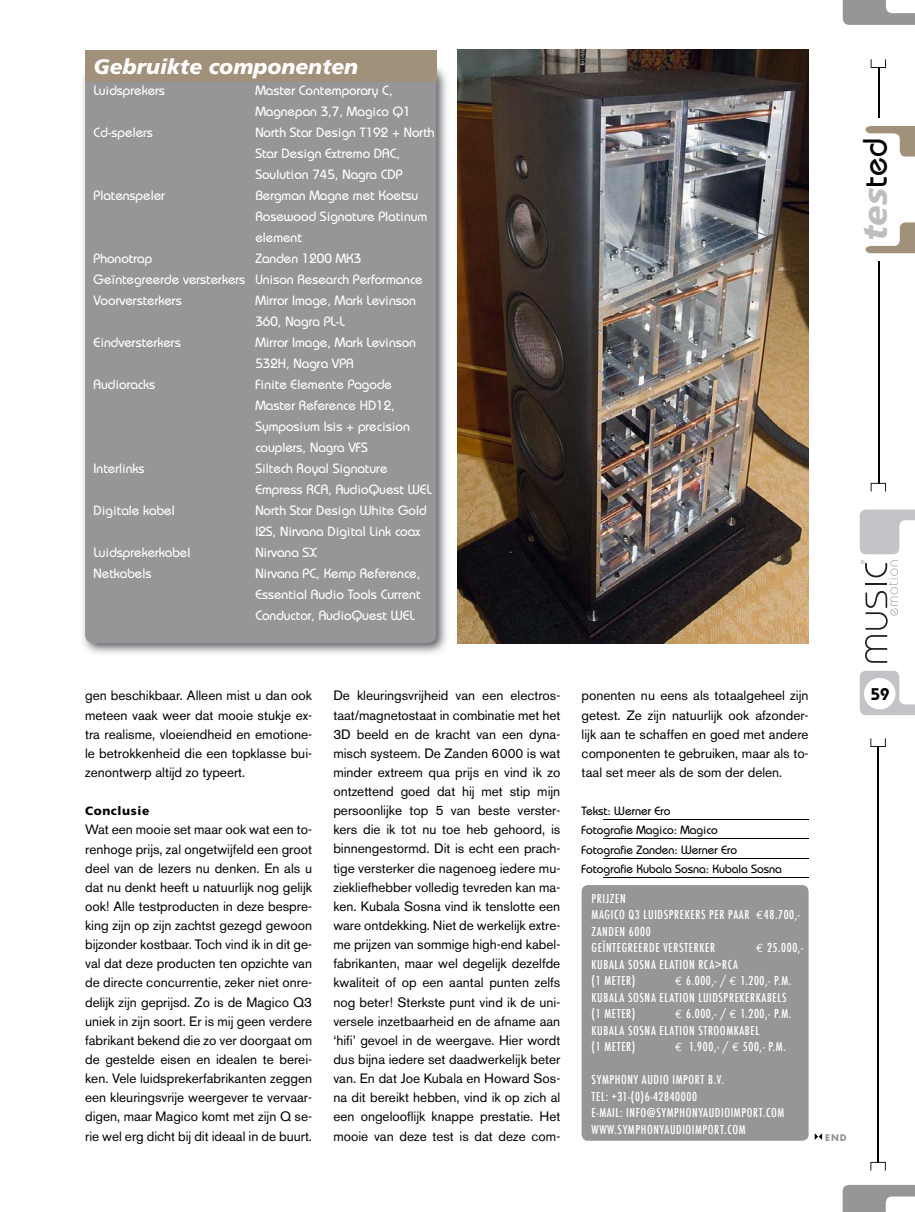
<style>
.page{position:relative;width:915px;height:1212px;background:#fff}
.page>*{position:absolute;margin:0;border:0;box-sizing:border-box;transform-origin:0 0}
.t1{font:italic 900 33.9px "Frutiger";color:#bdbec1}
.t2{font:italic 900 21px "Frutiger";color:#fff}
.t3{font:600 16.95px "Bauhaus";color:#000}
.t4{font:13.5px/19.2px "Akzidenz Grotesk BE";color:#000;text-align:justify}
.t5{font:500 13.5px/21px "Bauhaus";color:#fff}
.t6{font:500 condensed 12px/16.5px "Futura";letter-spacing:.05em;color:#fff}
.t7{font:500 12px/19.2px "Bauhaus";color:#000}
.t8{font:900 12px "Frutiger";letter-spacing:.05em;color:#000}
.t9{font:700 9px "Futura";color:#969699}
.s1{font-family:"Bauhaus";font-weight:500;font-style:normal;color:#000}
.s2{font-family:"Euro Mono";font-weight:400;font-stretch:normal}
</style>
<div class="page">
<div style="left:581px;top:885px;width:227px;height:256px;background:#969699;border-radius:6px"></div>
<svg style="left:814px;top:1133px;width:7px;height:7px"></svg>
<img style="left:82px;top:62px;width:365px;height:592px">
<div style="left:85px;top:68px;width:351px;height:575px;background:#969699;border-radius:9px"></div>
<div style="left:85px;top:50px;width:351px;height:31px;background:#a2917a"></div>
<hr style="left:602px;top:819px;width:206px;height:1px;background:#000">
<hr style="left:602px;top:838px;width:206px;height:1px;background:#000">
<hr style="left:602px;top:858px;width:206px;height:1px;background:#000">
<hr style="left:602px;top:877px;width:206px;height:1px;background:#000">
<img style="left:457px;top:50px;width:351px;height:593px">
<svg style="left:859px;top:510px;width:55px;height:44px"></svg>
<svg style="left:859px;top:671px;width:55px;height:44px"></svg>
<svg style="left:842px;top:0;width:72px;height:25px"></svg>
<svg style="left:842px;top:1185px;width:72px;height:27px"></svg>
<svg style="left:870px;top:59px;width:15px;height:9px"></svg>
<svg style="left:870px;top:483px;width:15px;height:8px"></svg>
<div style="left:863px;top:678px;width:32px;height:31px;background:#fff;border-radius:50%"></div>
<hr style="left:877px;top:261px;width:1px;height:222px;background:#000">
<svg style="left:865px;top:222px;width:49px;height:31px"></svg>
<svg style="left:865px;top:126px;width:49px;height:31px"></svg>
<hr style="left:877px;top:67px;width:1px;height:51px;background:#000">
<hr style="left:877px;top:746px;width:1px;height:416px;background:#000">
<svg style="left:870px;top:738px;width:15px;height:9px"></svg>
<svg style="left:870px;top:1162px;width:15px;height:8px"></svg>
<svg style="left:860px;top:560px;width:37px;height:103px"></svg>
<h2 class="t2" style="left:94px;top:59px;width:266px">Gebruikte componenten</h2>
<p class="t5" style="left:94px;top:82px;width:73px">Luidsprekers</p>
<p class="t5" style="left:255px;top:82px;width:157px">Master Contemporary C,<br>Magnepan 3,7, Magico Q1</p>
<p class="t5" style="left:94px;top:124px;width:61px">Cd-spelers</p>
<p class="t5" style="left:255px;top:124px;width:181px">North Star Design T192 + North<br>Star Design Extremo DAC,<br>Soulution 745, Nagra CDP</p>
<p class="t5" style="left:94px;top:187px;width:73px">Platenspeler</p>
<p class="t5" style="left:255px;top:187px;width:173px">Bergman Magne met Koetsu<br>Rosewood Signature Platinum element</p>
<p class="t5" style="left:94px;top:250px;width:60px">Phonotrap</p>
<p class="t5" style="left:94px;top:250px;width:330px;text-indent:162px">Zanden 1200 MK3<br>Geïntegreerde versterkers Unison Research Performance<br>Voorversterkers</p>
<p class="t5" style="left:255px;top:292px;width:162px">Mirror Image, Mark Levinson<br>360, Nagra PL-L</p>
<p class="t5" style="left:94px;top:334px;width:89px">Eindversterkers</p>
<p class="t5" style="left:255px;top:334px;width:162px">Mirror Image, Mark Levinson<br>532H, Nagra VPA</p>
<p class="t5" style="left:94px;top:376px;width:63px">Audioracks</p>
<p class="t5" style="left:255px;top:376px;width:156px">Finite Elemente Pagode<br>Master Reference HD12,<br>Symposium Isis + precision couplers, Nagra VFS</p>
<p class="t5" style="left:94px;top:460px;width:52px">Interlinks</p>
<p class="t5" style="left:255px;top:460px;width:178px">Siltech Royal Signature<br>Empress RCA, AudioQuest WEL</p>
<p class="t5" style="left:94px;top:502px;width:83px">Digitale kabel</p>
<p class="t5" style="left:255px;top:502px;width:173px">North Star Design White Gold<br>I2S, Nirvana Digital Link coax</p>
<p class="t5" style="left:94px;top:544px;width:98px">Luidsprekerkabel</p>
<p class="t5" style="left:255px;top:544px;width:63px">Nirvana SX</p>
<p class="t5" style="left:94px;top:565px;width:59px">Netkabels</p>
<p class="t5" style="left:255px;top:565px;width:167px;text-align:justify">Nirvana PC, Kemp Reference, Essential Audio Tools Current Conductor, AudioQuest WEL</p>
<h1 class="t1" style="left:861px;top:241px;width:104px;rotate:-90deg">tes<span class="s1">ted</span></h1>
<p class="t4" style="left:85px;top:687px;width:228px">gen beschikbaar. Alleen mist u dan ook meteen vaak weer dat mooie stukje ex&shy;tra realisme, vloeiendheid en emotione&shy;le betrokkenheid die een topklasse bui&shy;zenontwerp altijd zo typeert.</p>
<p class="t8" style="left:85px;top:806px;width:66px">Conclusie</p>
<p class="t4" style="left:85px;top:821px;width:228px">Wat een mooie set maar ook wat een to&shy;renhoge prijs, zal ongetwijfeld een groot deel van de lezers nu denken. En als u dat nu denkt heeft u natuurlijk nog gelijk ook! Alle testproducten in deze bespre&shy;king zijn op zijn zachtst gezegd gewoon bijzonder kostbaar. Toch vind ik in dit ge&shy;val dat deze producten ten opzichte van de directe concurrentie, zeker niet onre&shy;delijk zijn geprijsd. Zo is de Magico Q3 uniek in zijn soort. Er is mij geen verdere fabrikant bekend die zo ver doorgaat om de gestelde eisen en idealen te berei&shy;ken. Vele luidsprekerfabrikanten zeggen een kleuringsvrije weergever te vervaar&shy;digen, maar Magico komt met zijn Q se&shy;rie wel erg dicht bij dit ideaal in de buurt.</p>
<p class="t4" style="left:333px;top:687px;width:228px">De kleuringsvrijheid van een electros&shy;taat/magnetostaat in combinatie met het 3D beeld en de kracht van een dyna&shy;misch systeem. De Zanden 6000 is wat minder extreem qua prijs en vind ik zo ontzettend goed dat hij met stip mijn persoonlijke top 5 van beste verster&shy;kers die ik tot nu toe heb gehoord, is binnengestormd. Dit is echt een prach&shy;tige versterker die nagenoeg iedere mu&shy;ziekliefhebber volledig tevreden kan ma&shy;ken. Kubala Sosna vind ik tenslotte een ware ontdekking. Niet de werkelijk extre&shy;me prijzen van sommige high-end kabel&shy;fabrikanten, maar wel degelijk dezelfde kwaliteit of op een aantal punten zelfs nog beter! Sterkste punt vind ik de uni&shy;versele inzetbaarheid en de afname aan ‘hifi’ gevoel in de weergave. Hier wordt dus bijna iedere set daadwerkelijk beter van. En dat Joe Kubala en Howard Sos&shy;na dit bereikt hebben, vind ik op zich al een ongelooflijk knappe prestatie. Het mooie van deze test is dat deze com-</p>
<p class="t3" style="left:870px;top:688px;width:20px">59</p>
<p class="t4" style="left:581px;top:687px;width:228px">ponenten nu eens als totaalgeheel zijn getest. Ze zijn natuurlijk ook afzonder&shy;lijk aan te schaffen en goed met andere componenten te gebruiken, maar als to&shy;taal set meer als de som der delen.</p>
<p class="t7" style="left:581px;top:803px;width:202px">Tekst: Werner Ero<br>Fotografie Magico: Magico<br>Fotografie Zanden: Werner Ero<br>Fotografie Kubala Sosna: Kubala Sosna</p>
<p class="t6" style="left:591px;top:890px;width:210px">PRIJZEN<br>MAGICO Q3 LUIDSPREKERS PER PAAR <span class="s2">€</span> 48.700,-<br>ZANDEN 6000<br>GEÏNTEGREERDE VERSTERKER</p>
<p class="t6" style="left:755px;top:939px;width:49px"><span class="s2">€</span> 25.000,-</p>
<p class="t6" style="left:591px;top:956px;width:148px">KUBALA SOSNA ELATION RCA&gt;RCA (1 METER)</p>
<p class="t6" style="left:591px;top:972px;width:201px;text-indent:84px"><span class="s2">€</span> 6.000,- / <span class="s2">€</span> 1.200,- P.M.<br>KUBALA SOSNA ELATION LUIDSPREKERKABELS (1 METER)</p>
<p class="t6" style="left:591px;top:1005px;width:201px;text-indent:84px"><span class="s2">€</span> 6.000,- / <span class="s2">€</span> 1.200,- P.M.<br>KUBALA SOSNA ELATION STROOMKABEL<br>(1 METER)</p>
<p class="t6" style="left:675px;top:1038px;width:112px"><span class="s2">€</span> 1.900,- / <span class="s2">€</span> 500,- P.M.</p>
<p class="t6" style="left:591px;top:1071px;width:194px">SYMPHONY AUDIO IMPORT B.V.<br>TEL: +31-(0)6-42840000<br>E-MAIL: INFO@SYMPHONYAUDIOIMPORT.COM<br>WWW.SYMPHONYAUDIOIMPORT.COM</p>
<p class="t9" style="left:824px;top:1133px;width:23px">END</p>
</div>
